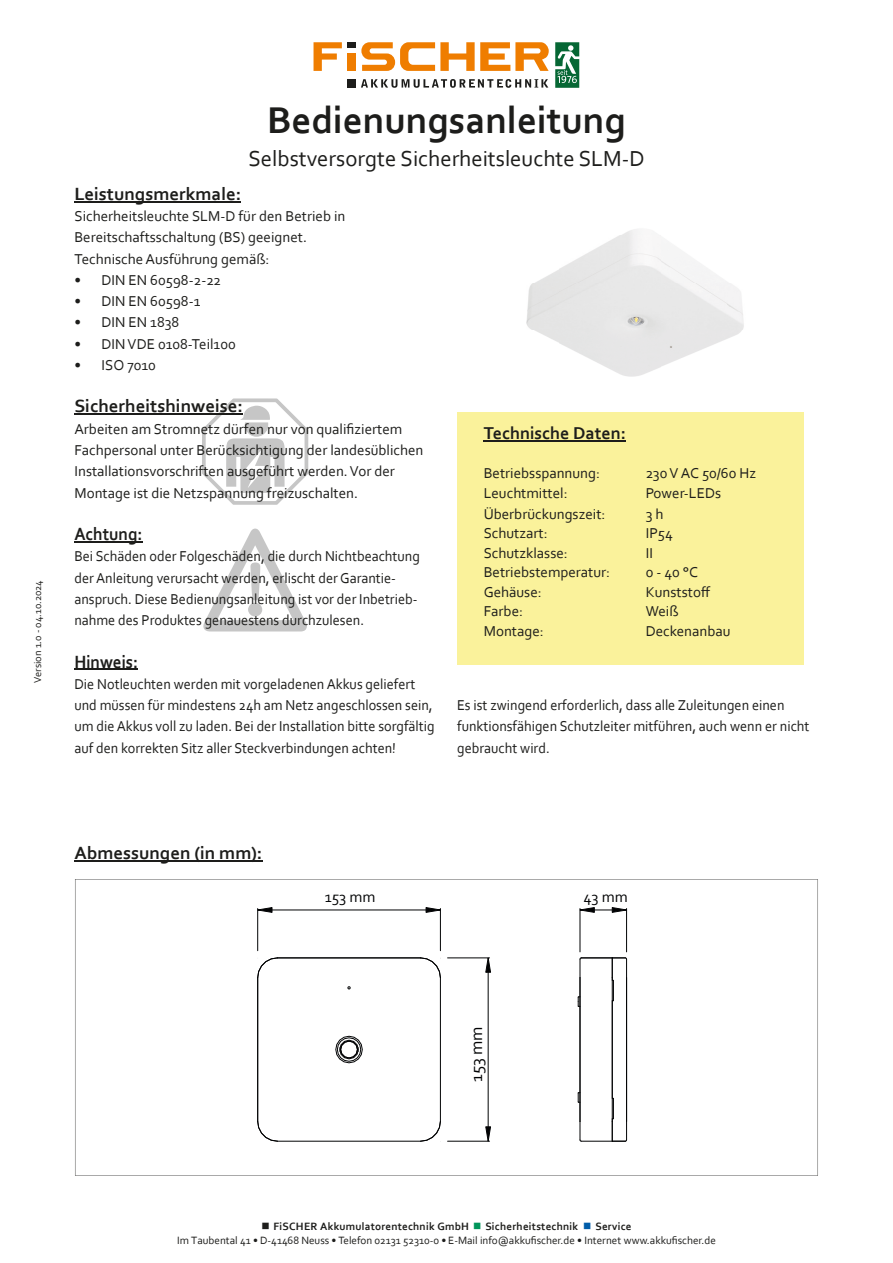
<style>
.page{position:relative;width:893px;height:1263px;background:#fff}
.page>*{position:absolute;margin:0;border:0;box-sizing:border-box;transform-origin:0 0}
.t1{font:700 39px "Corbel";color:#1d1d1b}
.t2{font:22.8px "Corbel";color:#1d1d1b}
.t3{font:700 18.6px "Corbel";color:#1d1d1b}
.t4{font:700 18.6px "Corbel";color:#1d1d1b;scale:.92 1}
.t5{font:700 18px "Corbel";color:#1d1d1b}
.t6{font:17.1px "Corbel";color:#020304}
.t7{font:15.6px "Corbel";color:#020304}
.t8{font:15px/21.3px "Corbel";color:#1d1d1b}
.t9{font:15px/21.3px "Corbel";color:#1d1d1b;scale:.95 1}
.t10{font:11.1px/14.2px "Corbel";color:#1d1d1b;text-align:center}
.t11{font:10.5px "Corbel";color:#1d1d1b}
.s1{font-weight:700}
.s2{color:#00955a}
.s3{color:#005da9}
</style>
<div class="page">
<div style="left:347px;top:42px;width:9px;height:6px;background:#1d1d1b"></div>
<svg style="left:314px;top:42px;width:28px;height:29px"></svg>
<div style="left:347px;top:53px;width:9px;height:18px;background:#ef7d00"></div>
<svg style="left:361px;top:42px;width:188px;height:29px"></svg>
<div style="left:347px;top:79px;width:9px;height:9px;background:#1d1d1b"></div>
<svg style="left:361px;top:79px;width:187px;height:9px"></svg>
<svg style="left:555px;top:42px;width:24px;height:46px"></svg>
<svg style="left:202px;top:398px;width:106px;height:107px"></svg>
<svg style="left:203px;top:529px;width:104px;height:102px"></svg>
<div style="left:248px;top:603px;width:14px;height:13px;background:#c6c6c6;border-radius:7px"></div>
<hr style="left:74px;top:201px;width:167px;height:1px;background:#1d1d1b">
<hr style="left:74px;top:414px;width:169px;height:1px;background:#1d1d1b">
<hr style="left:74px;top:541px;width:68px;height:1px;background:#1d1d1b">
<hr style="left:74px;top:669px;width:64px;height:1px;background:#1d1d1b">
<hr style="left:74px;top:860px;width:188px;height:1px;background:#1d1d1b">
<img style="left:526px;top:229px;width:218px;height:148px">
<svg style="left:75px;top:879px;width:743px;height:297px"></svg>
<div style="left:457px;top:412px;width:347px;height:253px;background:#faf29b"></div>
<hr style="left:484px;top:440px;width:142px;height:1px;background:#1d1d1b">
<p class="t11" style="left:31px;top:683px;width:104px;rotate:-90deg">Version 1.0 - 04.10.2024</p>
<h1 class="t1" style="left:267px;top:96px;width:360px">Bedienungsanleitung</h1>
<h2 class="t2" style="left:248px;top:144px;width:398px">Selbstversorgte Sicherheitsleuchte SLM-D</h2>
<p class="t3" style="left:74px;top:182px;width:168px">Leistungsmerkmale:</p>
<p class="t8" style="left:74px;top:205px;width:273px">Sicherheitsleuchte SLM-D für den Betrieb in<br>Bereitschaftsschaltung (BS) geeignet.<br>Technische Ausführung gemäß:</p>
<p class="t8" style="left:74px;top:269px;width:148px">• DIN EN 60598-2-22</p>
<p class="t8" style="left:74px;top:290px;width:127px">• DIN EN 60598-1</p>
<p class="t8" style="left:74px;top:311px;width:106px">• DIN EN 1838</p>
<p class="t8" style="left:74px;top:333px;width:163px">• DIN VDE 0108-Teil100</p>
<p class="t8" style="left:74px;top:354px;width:83px">• ISO 7010</p>
<p class="t3" style="left:74px;top:395px;width:170px">Sicherheitshinweise:</p>
<p class="t8" style="left:74px;top:418px;width:351px">Arbeiten am Stromnetz dürfen nur von qualifiziertem Fachpersonal unter Berücksichtigung der landesüblichen Installationsvorschriften ausgeführt werden. Vor der Montage ist die Netzspannung freizuschalten.</p>
<p class="t4" style="left:74px;top:522px;width:75px">Achtung:</p>
<p class="t9" style="left:74px;top:545px;width:365px">Bei Schäden oder Folgeschäden, die durch Nichtbeachtung der Anleitung verursacht werden, erlischt der Garantie&shy;anspruch. Diese Bedienungsanleitung ist vor der Inbetrieb&shy;nahme des Produktes genauestens durchzulesen.</p>
<p class="t4" style="left:74px;top:650px;width:71px">Hinweis:</p>
<p class="t9" style="left:74px;top:673px;width:381px">Die Notleuchten werden mit vorgeladenen Akkus geliefert und müssen für mindestens 24h am Netz angeschlossen sein, um die Akkus voll zu laden. Bei der Installation bitte sorgfältig auf den korrekten Sitz aller Steckverbindungen achten!</p>
<p class="t5" style="left:484px;top:422px;width:144px">Technische Daten:</p>
<p class="t8" style="left:484px;top:462px;width:118px">Betriebsspannung:</p>
<p class="t8" style="left:646px;top:462px;width:112px">230 V AC 50/60 Hz</p>
<p class="t8" style="left:484px;top:482px;width:86px">Leuchtmittel:</p>
<p class="t8" style="left:646px;top:482px;width:77px">Power-LEDs</p>
<p class="t8" style="left:484px;top:503px;width:123px">Überbrückungszeit:</p>
<p class="t8" style="left:646px;top:503px;width:19px">3 h</p>
<p class="t8" style="left:484px;top:522px;width:66px">Schutzart:</p>
<p class="t8" style="left:646px;top:522px;width:29px">IP54</p>
<p class="t8" style="left:484px;top:542px;width:86px">Schutzklasse:</p>
<p class="t8" style="left:646px;top:542px;width:9px">II</p>
<p class="t8" style="left:484px;top:561px;width:128px">Betriebstemperatur:</p>
<p class="t8" style="left:646px;top:561px;width:54px">0 - 40 °C</p>
<p class="t8" style="left:484px;top:581px;width:60px">Gehäuse:</p>
<p class="t8" style="left:646px;top:581px;width:66px">Kunststoff</p>
<p class="t8" style="left:484px;top:600px;width:41px">Farbe:</p>
<p class="t8" style="left:646px;top:600px;width:34px">Weiß</p>
<p class="t8" style="left:484px;top:620px;width:62px">Montage:</p>
<p class="t8" style="left:646px;top:620px;width:86px">Deckenanbau</p>
<p class="t9" style="left:457px;top:694px;width:372px">Es ist zwingend erforderlich, dass alle Zuleitungen einen funktionsfähigen Schutzleiter mitführen, auch wenn er nicht gebraucht wird.</p>
<p class="t3" style="left:74px;top:841px;width:190px">Abmessungen (in mm):</p>
<p class="t7" style="left:325px;top:887px;width:52px">153 mm</p>
<p class="t7" style="left:584px;top:887px;width:46px">43 mm</p>
<p class="t6" style="left:466px;top:1082px;width:57px;rotate:-90deg">153 mm</p>
<p class="t10" style="left:177px;top:1218px;width:540px">■ <span class="s1">FiSCHER Akkumulatorentechnik GmbH</span> <span class="s2">■</span> <span class="s1">Sicherheitstechnik</span> <span class="s3">■</span> <span class="s1">Service<br></span>Im Taubental 41 • D-41468 Neuss • Telefon 02131 52310-0 • E-Mail info@akkufischer.de • Internet www.akkufischer.de</p>
</div>
